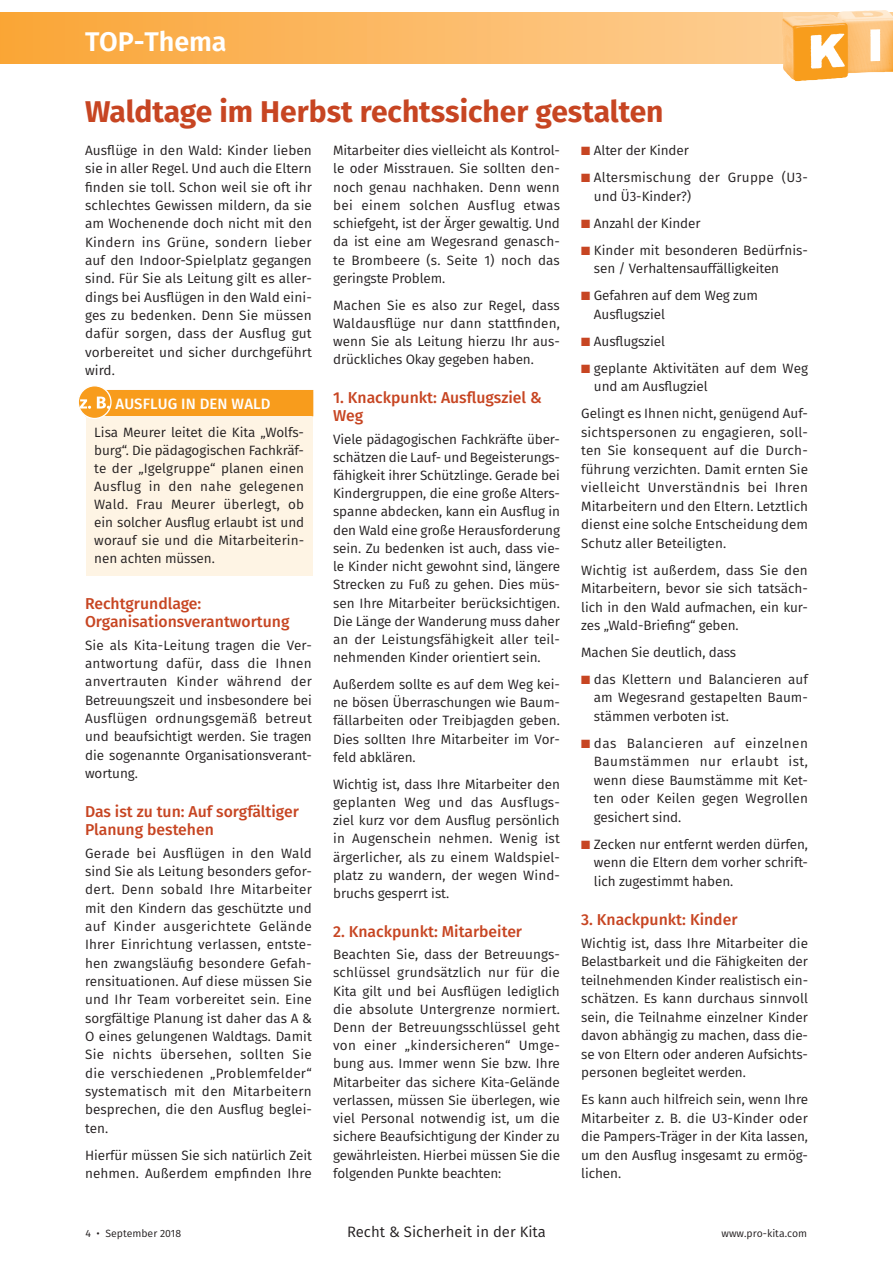
<style>
.page{position:relative;width:893px;height:1263px;background:#fff}
.page>*{position:absolute;margin:0;border:0;box-sizing:border-box;transform-origin:0 0}
.t1{font:700 30px "Fira Sans";color:#c74522}
.t2{font:600 27px "Fira Sans";letter-spacing:-.005em;color:#fff}
.t3{font:500 15.75px/18.3px "Fira Sans";color:#c74522}
.t4{font:15px "Fira Sans";color:#231f20}
.t5{font:500 15px "Fira Sans";letter-spacing:.01em;color:#fff}
.t6{font:13.5px/18.3px "Fira Sans";letter-spacing:-.005em;color:#231f20;text-align:justify}
.t7{font:13.5px/18.5px "Fira Sans";letter-spacing:.02em;color:#231f20}
.t8{font:10.5px "Fira Sans";color:#231f20}
.s1{color:#c74522}
</style>
<div class="page">
<svg style="left:0;top:13px;width:782px;height:51px;background:#fbb964"></svg>
<img style="left:782px;top:12px;width:66px;height:69px">
<img style="left:795px;top:10px;width:98px;height:65px">
<div style="left:86px;top:391px;width:227px;height:25px;background:#f89c1c"></div>
<div style="left:86px;top:416px;width:227px;height:160px;background:#fef4e4"></div>
<hr style="left:85px;top:391px;width:2px;height:25px;background:#f89c1c">
<hr style="left:85px;top:390px;width:228px;height:1px;background:#f89c1c">
<div style="left:78px;top:386px;width:33px;height:32px;background:#f89c1c;border-radius:50%"></div>
<div style="left:78px;top:385px;width:34px;height:34px;border:1px solid #fff;border-radius:50%"></div>
<svg style="left:80px;top:397px;width:30px;height:12px"></svg>
<h2 class="t2" style="left:85px;top:19px;width:143px">TOP-Thema</h2>
<h1 class="t1" style="left:85px;top:86px;width:580px">Waldtage im Herbst rechtssicher gestalten</h1>
<p class="t6" style="left:85px;top:141px;width:228px">Ausflüge in den Wald: Kinder lieben sie in aller Regel. Und auch die Eltern finden sie toll. Schon weil sie oft ihr schlechtes Gewissen mildern, da sie am Wochenende doch nicht mit den Kindern ins Grüne, sondern lieber auf den Indoor-Spielplatz gegangen sind. Für Sie als Leitung gilt es aller&shy;dings bei Ausflügen in den Wald eini&shy;ges zu bedenken. Denn Sie müssen dafür sorgen, dass der Ausflug gut vorbereitet und sicher durchgeführt wird.</p>
<p class="t5" style="left:116px;top:392px;width:157px">AUSFLUG IN DEN WALD</p>
<p class="t6" style="left:94px;top:423px;width:211px">Lisa Meurer leitet die Kita „Wolfs&shy;burg“. Die pädagogischen Fachkräf&shy;te der „Igelgruppe“ planen einen Ausflug in den nahe gelegenen Wald. Frau Meurer überlegt, ob ein solcher Ausflug erlaubt ist und worauf sie und die Mitarbeiterin&shy;nen achten müssen.</p>
<p class="t3" style="left:85px;top:593px;width:206px">Rechtgrundlage:<br>Organisationsverantwortung</p>
<p class="t6" style="left:85px;top:636px;width:228px">Sie als Kita-Leitung tragen die Ver&shy;antwortung dafür, dass die Ihnen anvertrauten Kinder während der Betreuungszeit und insbesondere bei Ausflügen ordnungsgemäß betreut und beaufsichtigt werden. Sie tragen die sogenannte Organisationsverant&shy;wortung.</p>
<p class="t3" style="left:85px;top:801px;width:215px">Das ist zu tun: Auf sorgfältiger<br>Planung bestehen</p>
<p class="t6" style="left:85px;top:844px;width:228px">Gerade bei Ausflügen in den Wald sind Sie als Leitung besonders gefor&shy;dert. Denn sobald Ihre Mitarbeiter mit den Kindern das geschützte und auf Kinder ausgerichtete Gelände Ihrer Einrichtung verlassen, entste&shy;hen zwangsläufig besondere Gefah&shy;rensituationen. Auf diese müssen Sie und Ihr Team vorbereitet sein. Eine sorgfältige Planung ist daher das A &amp; O eines gelungenen Waldtags. Damit Sie nichts übersehen, sollten Sie die verschiedenen „Problemfelder“ systematisch mit den Mitarbeitern besprechen, die den Ausflug beglei&shy;ten.</p>
<p class="t6" style="left:85px;top:1145px;width:228px">Hierfür müssen Sie sich natürlich Zeit nehmen. Außerdem empfinden Ihre</p>
<p class="t6" style="left:581px;top:141px;width:109px"><span class="s1">■</span> Alter der Kinder</p>
<p class="t7" style="left:594px;top:168px;width:215px;text-indent:-13px"><span class="s1">■</span> Altersmischung der Gruppe (U3- und Ü3-Kinder?)</p>
<p class="t6" style="left:581px;top:213px;width:121px"><span class="s1">■</span> Anzahl der Kinder</p>
<p class="t6" style="left:594px;top:240px;width:216px;text-indent:-13px"><span class="s1">■</span> Kinder mit besonderen Bedürfnis&shy;sen / Verhaltensauffälligkeiten</p>
<p class="t6" style="left:594px;top:286px;width:166px;text-indent:-13px"><span class="s1">■</span> Gefahren auf dem Weg zum<br>Ausflugsziel</p>
<p class="t6" style="left:581px;top:331px;width:85px"><span class="s1">■</span> Ausflugsziel</p>
<p class="t6" style="left:594px;top:358px;width:216px;text-indent:-13px"><span class="s1">■</span> geplante Aktivitäten auf dem Weg und am Ausflugziel</p>
<p class="t6" style="left:581px;top:404px;width:228px">Gelingt es Ihnen nicht, genügend Auf&shy;sichtspersonen zu engagieren, soll&shy;ten Sie konsequent auf die Durch&shy;führung verzichten. Damit ernten Sie vielleicht Unverständnis bei Ihren Mitarbeitern und den Eltern. Letztlich dienst eine solche Entscheidung dem Schutz aller Beteiligten.</p>
<p class="t6" style="left:581px;top:560px;width:228px">Wichtig ist außerdem, dass Sie den Mitarbeitern, bevor sie sich tatsäch&shy;lich in den Wald aufmachen, ein kur&shy;zes „Wald-Briefing“ geben.</p>
<p class="t6" style="left:581px;top:643px;width:157px">Machen Sie deutlich, dass</p>
<p class="t6" style="left:594px;top:670px;width:216px;text-indent:-13px"><span class="s1">■</span> das Klettern und Balancieren auf am Wegesrand gestapelten Baum&shy;stämmen verboten ist.</p>
<p class="t6" style="left:594px;top:734px;width:216px;text-indent:-13px"><span class="s1">■</span> das Balancieren auf einzelnen Baumstämmen nur erlaubt ist, wenn diese Baumstämme mit Ket&shy;ten oder Keilen gegen Wegrollen gesichert sind.</p>
<p class="t6" style="left:594px;top:835px;width:216px;text-indent:-13px"><span class="s1">■</span> Zecken nur entfernt werden dürfen, wenn die Eltern dem vorher schrift&shy;lich zugestimmt haben.</p>
<p class="t3" style="left:581px;top:909px;width:158px">3. Knackpunkt: Kinder</p>
<p class="t6" style="left:581px;top:933px;width:228px">Wichtig ist, dass Ihre Mitarbeiter die Belastbarkeit und die Fähigkeiten der teilnehmenden Kinder realistisch ein&shy;schätzen. Es kann durchaus sinnvoll sein, die Teilnahme einzelner Kinder davon abhängig zu machen, dass die&shy;se von Eltern oder anderen Aufsichts&shy;personen begleitet werden.</p>
<p class="t6" style="left:581px;top:1090px;width:228px">Es kann auch hilfreich sein, wenn Ihre Mitarbeiter z. B. die U3-Kinder oder die Pampers-Träger in der Kita lassen, um den Ausflug insgesamt zu ermög&shy;lichen.</p>
<p class="t6" style="left:333px;top:141px;width:228px">Mitarbeiter dies vielleicht als Kontrol&shy;le oder Misstrauen. Sie sollten den&shy;noch genau nachhaken. Denn wenn bei einem solchen Ausflug etwas schiefgeht, ist der Ärger gewaltig. Und da ist eine am Wegesrand genasch&shy;te Brombeere (s. Seite 1) noch das geringste Problem.</p>
<p class="t6" style="left:333px;top:295px;width:228px">Machen Sie es also zur Regel, dass Waldausflüge nur dann stattfinden, wenn Sie als Leitung hierzu Ihr aus&shy;drückliches Okay gegeben haben.</p>
<p class="t3" style="left:333px;top:387px;width:210px">1. Knackpunkt: Ausflugsziel &amp;<br>Weg</p>
<p class="t6" style="left:333px;top:429px;width:228px">Viele pädagogischen Fachkräfte über&shy;schätzen die Lauf- und Begeisterungs&shy;fähigkeit ihrer Schützlinge. Gerade bei Kindergruppen, die eine große Alters&shy;spanne abdecken, kann ein Ausflug in den Wald eine große Herausforderung sein. Zu bedenken ist auch, dass vie&shy;le Kinder nicht gewohnt sind, längere Strecken zu Fuß zu gehen. Dies müs&shy;sen Ihre Mitarbeiter berücksichtigen.<br>Die Länge der Wanderung muss daher an der Leistungsfähigkeit aller teil&shy;nehmenden Kinder orientiert sein.</p>
<p class="t6" style="left:333px;top:675px;width:228px">Außerdem sollte es auf dem Weg kei&shy;ne bösen Überraschungen wie Baum&shy;fällarbeiten oder Treibjagden geben.<br>Dies sollten Ihre Mitarbeiter im Vor&shy;feld abklären.</p>
<p class="t6" style="left:333px;top:774px;width:228px">Wichtig ist, dass Ihre Mitarbeiter den geplanten Weg und das Ausflugs&shy;ziel kurz vor dem Ausflug persönlich in Augenschein nehmen. Wenig ist ärgerlicher, als zu einem Waldspiel&shy;platz zu wandern, der wegen Wind&shy;bruchs gesperrt ist.</p>
<p class="t3" style="left:333px;top:921px;width:191px">2. Knackpunkt: Mitarbeiter</p>
<p class="t6" style="left:333px;top:945px;width:228px">Beachten Sie, dass der Betreuungs&shy;schlüssel grundsätzlich nur für die Kita gilt und bei Ausflügen lediglich die absolute Untergrenze normiert.<br>Denn der Betreuungsschlüssel geht von einer „kindersicheren“ Umge&shy;bung aus. Immer wenn Sie bzw. Ihre Mitarbeiter das sichere Kita-Gelände verlassen, müssen Sie überlegen, wie viel Personal notwendig ist, um die sichere Beaufsichtigung der Kinder zu gewährleisten. Hierbei müssen Sie die folgenden Punkte beachten:</p>
<p class="t8" style="left:85px;top:1225px;width:97px">4 • September 2018</p>
<p class="t4" style="left:347px;top:1220px;width:200px">Recht &amp; Sicherheit in der Kita</p>
<p class="t8" style="left:722px;top:1225px;width:87px">www.pro-kita.com</p>
</div>
